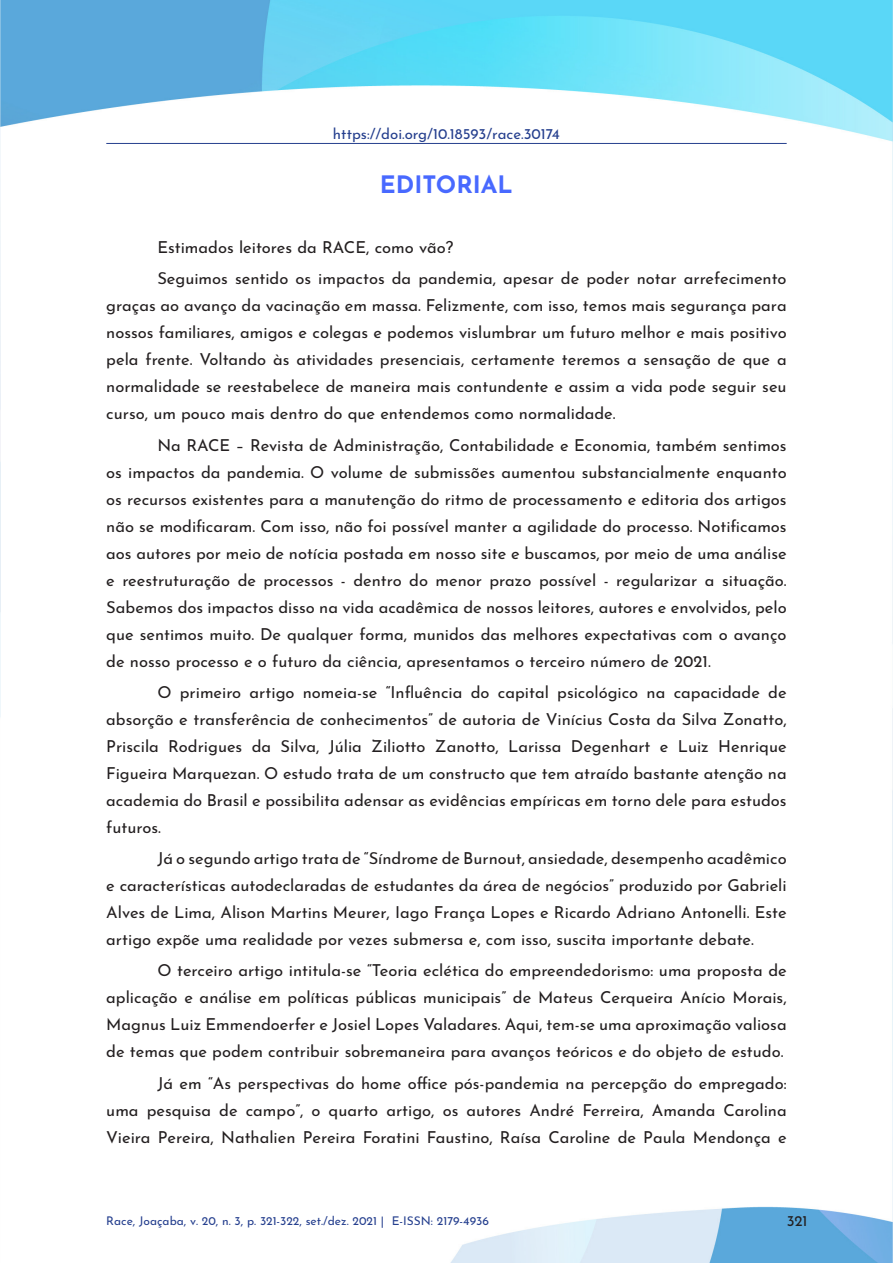
<style>
.page{position:relative;width:893px;height:1263px;background:#fff}
.page>*{position:absolute;margin:0;border:0;box-sizing:border-box;transform-origin:0 0}
.Título_artigo{font:700 24px "Josefin Sans";color:#4869ff}
.Texto{font:16.5px/27px "Josefin Sans";color:#231f20;text-align:justify}
.DOI{font:15px "Josefin Sans";color:#253f8e}
.t1{font:15px "Josefin Sans";color:#231f20}
.t2{font:12px "Josefin Sans";color:#253f8e}
</style>
<div class="page">
<img style="left:0;top:0;width:893px;height:1262px">
<hr style="left:106px;top:143px;width:681px;height:1px;background:#253f8e">
<p class="DOI" style="left:333px;top:121px;width:229px">https://doi.org/10.18593/race.30174</p>
<p class="Título_artigo" style="left:380px;top:163px;width:135px">EDITORIAL</p>
<p class="Texto" style="left:157px;top:232px;width:297px">Estimados leitores da RACE, como vão?</p>
<p class="Texto" style="left:106px;top:263px;width:682px;text-indent:51px">Seguimos sentido os impactos da pandemia, apesar de poder notar arrefecimento graças ao avanço da vacinação em massa. Felizmente, com isso, temos mais segurança para nossos familiares, amigos e colegas e podemos vislumbrar um futuro melhor e mais positivo pela frente. Voltando às atividades presenciais, certamente teremos a sensação de que a normalidade se reestabelece de maneira mais contundente e assim a vida pode seguir seu curso, um pouco mais dentro do que entendemos como normalidade.</p>
<p class="Texto" style="left:106px;top:429px;width:682px;text-indent:51px">Na RACE – Revista de Administração, Contabilidade e Economia, também sentimos os impactos da pandemia. O volume de submissões aumentou substancialmente enquanto os recursos existentes para a manutenção do ritmo de processamento e editoria dos artigos não se modificaram. Com isso, não foi possível manter a agilidade do processo. Notificamos aos autores por meio de notícia postada em nosso site e buscamos, por meio de uma análise e reestruturação de processos - dentro do menor prazo possível - regularizar a situação.<br>Sabemos dos impactos disso na vida acadêmica de nossos leitores, autores e envolvidos, pelo que sentimos muito. De qualquer forma, munidos das melhores expectativas com o avanço de nosso processo e o futuro da ciência, apresentamos o terceiro número de 2021.</p>
<p class="Texto" style="left:106px;top:677px;width:682px;text-indent:51px">O primeiro artigo nomeia-se “Influência do capital psicológico na capacidade de absorção e transferência de conhecimentos” de autoria de Vinícius Costa da Silva Zonatto, Priscila Rodrigues da Silva, Júlia Ziliotto Zanotto, Larissa Degenhart e Luiz Henrique Figueira Marquezan. O estudo trata de um constructo que tem atraído bastante atenção na academia do Brasil e possibilita adensar as evidências empíricas em torno dele para estudos futuros.</p>
<p class="Texto" style="left:106px;top:843px;width:682px;text-indent:51px">Já o segundo artigo trata de “Síndrome de Burnout, ansiedade, desempenho acadêmico e características autodeclaradas de estudantes da área de negócios” produzido por Gabrieli Alves de Lima, Alison Martins Meurer, Iago França Lopes e Ricardo Adriano Antonelli. Este artigo expõe uma realidade por vezes submersa e, com isso, suscita importante debate.</p>
<p class="Texto" style="left:106px;top:955px;width:682px;text-indent:51px">O terceiro artigo intitula-se “Teoria eclética do empreendedorismo: uma proposta de aplicação e análise em políticas públicas municipais” de Mateus Cerqueira Anício Morais, Magnus Luiz Emmendoerfer e Josiel Lopes Valadares. Aqui, tem-se uma aproximação valiosa de temas que podem contribuir sobremaneira para avanços teóricos e do objeto de estudo.</p>
<p class="Texto" style="left:106px;top:1067px;width:682px;text-indent:51px">Já em “As perspectivas do home office pós-pandemia na percepção do empregado: uma pesquisa de campo”, o quarto artigo, os autores André Ferreira, Amanda Carolina Vieira Pereira, Nathalien Pereira Foratini Faustino, Raísa Caroline de Paula Mendonça e</p>
<p class="t2" style="left:106px;top:1211px;width:384px">Race, Joaçaba, v. 20, n. 3, p. 321-322, set./dez. 2021 | E-ISSN: 2179-4936</p>
<p class="t1" style="left:787px;top:1208px;width:22px">321</p>
</div>
